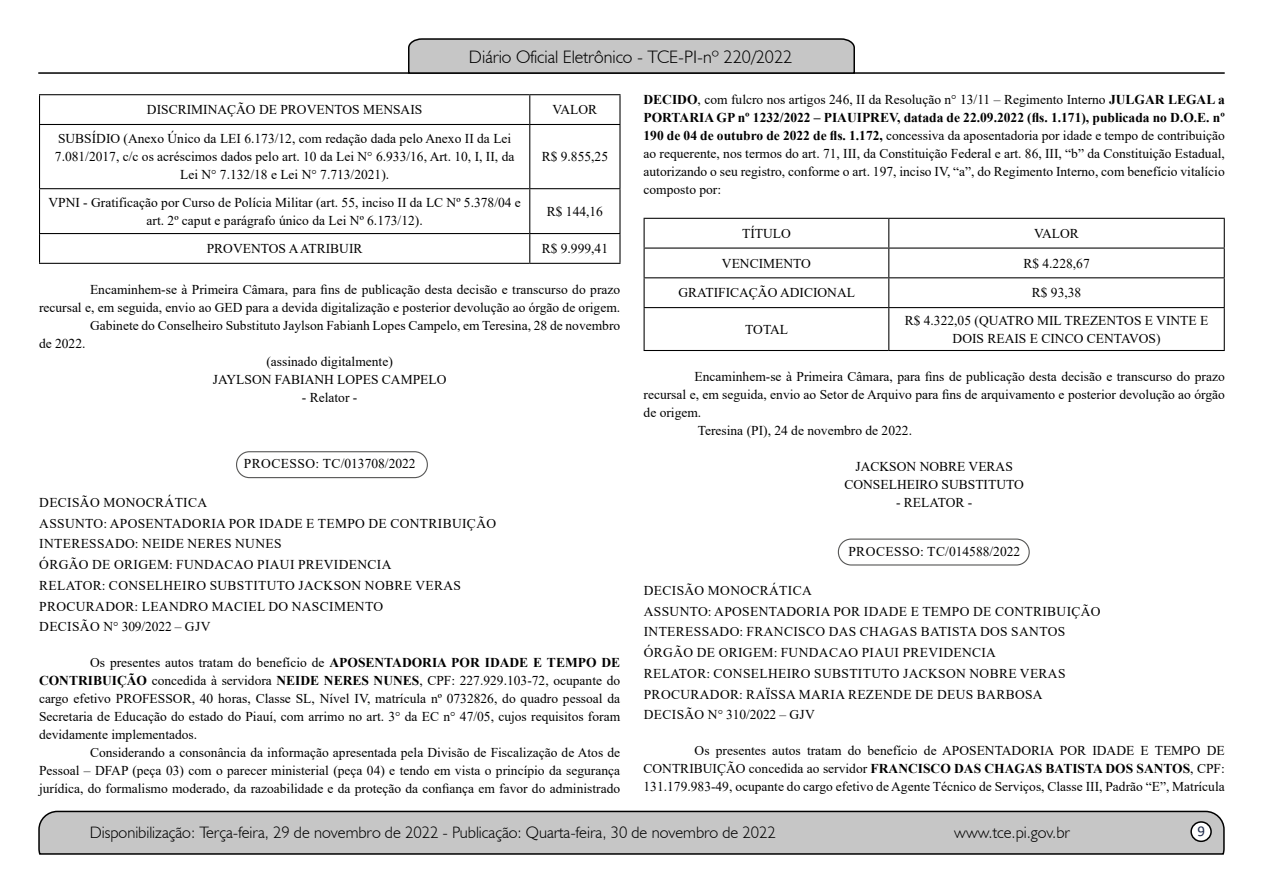
<style>
.page{position:relative;width:1263px;height:893px;background:#fff}
.page>*{position:absolute;margin:0;border:0;box-sizing:border-box;transform-origin:0 0}
.t1{font:300 18px "Humanist 521 BT";color:#000}
.t2{font:300 16.5px "Humanist 521 BT";color:#000}
.t3{font:15px "Calibri";color:#212d4c}
.t4{font:13.5px/18px "Times New Roman";color:#000;text-align:justify}
.t5{font:13.5px/20.7px "Times New Roman";letter-spacing:.025em;color:#000}
.t6{font:13.5px "Times New Roman";letter-spacing:.02em;color:#000}
.s1{font-weight:700}
</style>
<div class="page">
<svg style="left:38px;top:810px;width:1187px;height:45px;background:#b9b9b9"></svg>
<div style="left:1191px;top:822px;width:20px;height:19px;background:#fff;border-radius:50%"></div>
<div style="left:1190px;top:821px;width:22px;height:21px;border:2px solid #000;border-radius:50%"></div>
<hr style="left:38px;top:72px;width:1187px;height:2px;background:#000">
<svg style="left:407px;top:38px;width:449px;height:36px;background:#b4b4b4"></svg>
<hr style="left:643px;top:218px;width:246px;height:1px;background:#000">
<hr style="left:643px;top:219px;width:2px;height:29px;background:#000">
<hr style="left:889px;top:218px;width:336px;height:1px;background:#000">
<hr style="left:643px;top:248px;width:246px;height:1px;background:#000">
<hr style="left:643px;top:249px;width:2px;height:28px;background:#000">
<hr style="left:889px;top:248px;width:336px;height:1px;background:#000">
<hr style="left:643px;top:277px;width:246px;height:1px;background:#000">
<hr style="left:643px;top:278px;width:2px;height:29px;background:#000">
<hr style="left:889px;top:277px;width:336px;height:1px;background:#000">
<svg style="left:888px;top:219px;width:1px;height:88px"></svg>
<svg style="left:1224px;top:219px;width:1px;height:88px"></svg>
<hr style="left:643px;top:307px;width:246px;height:1px;background:#000">
<hr style="left:643px;top:308px;width:2px;height:42px;background:#000">
<hr style="left:889px;top:307px;width:336px;height:1px;background:#000">
<hr style="left:888px;top:308px;width:1px;height:42px;background:#000">
<hr style="left:1224px;top:308px;width:1px;height:42px;background:#000">
<hr style="left:643px;top:350px;width:246px;height:1px;background:#000">
<hr style="left:889px;top:350px;width:336px;height:1px;background:#000">
<div style="left:838px;top:539px;width:192px;height:27px;border:1px solid #575756;border-radius:13px"></div>
<hr style="left:39px;top:94px;width:491px;height:1px;background:#000">
<svg style="left:39px;top:95px;width:1px;height:29px"></svg>
<hr style="left:530px;top:94px;width:90px;height:1px;background:#000">
<svg style="left:529px;top:95px;width:1px;height:29px"></svg>
<svg style="left:619px;top:95px;width:1px;height:29px"></svg>
<hr style="left:39px;top:124px;width:491px;height:1px;background:#000">
<hr style="left:39px;top:125px;width:1px;height:63px;background:#000">
<hr style="left:530px;top:124px;width:90px;height:1px;background:#000">
<hr style="left:529px;top:125px;width:1px;height:63px;background:#000">
<hr style="left:619px;top:125px;width:1px;height:63px;background:#000">
<hr style="left:39px;top:188px;width:491px;height:1px;background:#000">
<hr style="left:39px;top:189px;width:1px;height:44px;background:#000">
<hr style="left:530px;top:188px;width:90px;height:1px;background:#000">
<hr style="left:529px;top:189px;width:1px;height:44px;background:#000">
<hr style="left:619px;top:189px;width:1px;height:44px;background:#000">
<hr style="left:39px;top:233px;width:491px;height:1px;background:#000">
<svg style="left:39px;top:234px;width:1px;height:29px"></svg>
<hr style="left:530px;top:233px;width:90px;height:1px;background:#000">
<svg style="left:529px;top:234px;width:1px;height:29px"></svg>
<svg style="left:619px;top:234px;width:1px;height:29px"></svg>
<hr style="left:39px;top:263px;width:491px;height:1px;background:#000">
<hr style="left:530px;top:263px;width:90px;height:1px;background:#000">
<div style="left:236px;top:451px;width:192px;height:27px;border:1px solid #575756;border-radius:13px"></div>
<h1 class="t1" style="left:469px;top:46px;width:325px">Diário Oficial Eletrônico - TCE-PI-nº 220/2022</h1>
<p class="t4" style="left:147px;top:100px;width:277px">DISCRIMINAÇÃO DE PROVENTOS MENSAIS</p>
<p class="t4" style="left:552px;top:100px;width:46px">VALOR</p>
<p class="t4" style="left:55px;top:129px;width:461px;text-align:center">SUBSÍDIO (Anexo Único da LEI 6.173/12, com redação dada pelo Anexo II da Lei<br>7.081/2017, c/c os acréscimos dados pelo art. 10 da Lei N° 6.933/16, Art. 10, I, II, da<br>Lei N° 7.132/18 e Lei N° 7.713/2021).</p>
<p class="t4" style="left:542px;top:147px;width:68px">R$ 9.855,25</p>
<p class="t4" style="left:48px;top:193px;width:474px;text-align:center">VPNI - Gratificação por Curso de Polícia Militar (art. 55, inciso II da LC Nº 5.378/04 e art. 2º caput e parágrafo único da Lei Nº 6.173/12).</p>
<p class="t4" style="left:547px;top:202px;width:58px">R$ 144,16</p>
<p class="t4" style="left:207px;top:239px;width:157px">PROVENTOS A ATRIBUIR</p>
<p class="t4" style="left:542px;top:239px;width:68px">R$ 9.999,41</p>
<p class="t4" style="left:90px;top:280px;width:532px">Encaminhem-se à Primeira Câmara, para fins de publicação desta decisão e transcurso do prazo</p>
<p class="t4" style="left:39px;top:298px;width:583px">recursal e, em seguida, envio ao GED para a devida digitalização e posterior devolução ao órgão de origem.</p>
<p class="t4" style="left:90px;top:316px;width:532px">Gabinete do Conselheiro Substituto Jaylson Fabianh Lopes Campelo, em Teresina, 28 de novembro</p>
<p class="t4" style="left:39px;top:334px;width:48px">de 2022.</p>
<p class="t4" style="left:266px;top:352px;width:128px">(assinado digitalmente)</p>
<p class="t4" style="left:213px;top:370px;width:235px">JAYLSON FABIANH LOPES CAMPELO</p>
<p class="t4" style="left:302px;top:388px;width:57px">- Relator -</p>
<p class="t4" style="left:244px;top:454px;width:173px">PROCESSO: TC/013708/2022</p>
<p class="t5" style="left:39px;top:491px;width:458px">DECISÃO MONOCRÁTICA<br>ASSUNTO: APOSENTADORIA POR IDADE E TEMPO DE CONTRIBUIÇÃO INTERESSADO: NEIDE NERES NUNES<br>ÓRGÃO DE ORIGEM: FUNDACAO PIAUI PREVIDENCIA<br>RELATOR: CONSELHEIRO SUBSTITUTO JACKSON NOBRE VERAS PROCURADOR: LEANDRO MACIEL DO NASCIMENTO<br>DECISÃO N° 309/2022 – GJV</p>
<p class="t4" style="left:39px;top:653px;width:583px;text-indent:51px">Os presentes autos tratam do benefício de <span class="s1">APOSENTADORIA POR IDADE E TEMPO DE CONTRIBUIÇÃO</span> concedida à servidora <span class="s1">NEIDE NERES NUNES</span>, CPF: 227.929.103-72, ocupante do cargo efetivo PROFESSOR, 40 horas, Classe SL, Nível IV, matrícula nº 0732826, do quadro pessoal da Secretaria de Educação do estado do Piauí, com arrimo no art. 3° da EC n° 47/05, cujos requisitos foram devidamente implementados.</p>
<p class="t4" style="left:39px;top:743px;width:583px;text-indent:51px">Considerando a consonância da informação apresentada pela Divisão de Fiscalização de Atos de Pessoal – DFAP (peça 03) com o parecer ministerial (peça 04) e tendo em vista o princípio da segurança jurídica, do formalismo moderado, da razoabilidade e da proteção da confiança em favor do administrado</p>
<p class="t4" style="left:643px;top:90px;width:583px"><span class="s1">DECIDO</span>, com fulcro nos artigos 246, II da Resolução n° 13/11 – Regimento Interno <span class="s1">JULGAR LEGAL a PORTARIA GP nº 1232/2022 – PIAUIPREV, datada de 22.09.2022 (fls. 1.171), publicada no D.O.E. nº 190 de 04 de outubro de 2022 de fls. 1.172,</span> concessiva da aposentadoria por idade e tempo de contribuição ao requerente, nos termos do art. 71, III, da Constituição Federal e art. 86, III, “b” da Constituição Estadual, autorizando o seu registro, conforme o art. 197, inciso IV, “a”, do Regimento Interno, com benefício vitalício composto por:</p>
<p class="t4" style="left:742px;top:224px;width:50px">TÍTULO</p>
<p class="t4" style="left:1034px;top:224px;width:46px">VALOR</p>
<p class="t4" style="left:722px;top:254px;width:90px">VENCIMENTO</p>
<p class="t4" style="left:1023px;top:254px;width:68px">R$ 4.228,67</p>
<p class="t4" style="left:678px;top:283px;width:178px">GRATIFICAÇÃO ADICIONAL</p>
<p class="t4" style="left:1032px;top:283px;width:51px">R$ 93,38</p>
<p class="t4" style="left:745px;top:320px;width:44px">TOTAL</p>
<p class="t4" style="left:905px;top:311px;width:305px;text-align:center">R$ 4.322,05 (QUATRO MIL TREZENTOS E VINTE E<br>DOIS REAIS E CINCO CENTAVOS)</p>
<p class="t4" style="left:695px;top:367px;width:532px">Encaminhem-se à Primeira Câmara, para fins de publicação desta decisão e transcurso do prazo</p>
<p class="t4" style="left:644px;top:385px;width:583px">recursal e, em seguida, envio ao Setor de Arquivo para fins de arquivamento e posterior devolução ao órgão</p>
<p class="t4" style="left:644px;top:403px;width:59px">de origem.</p>
<p class="t4" style="left:698px;top:421px;width:216px">Teresina (PI), 24 de novembro de 2022.</p>
<p class="t4" style="left:844px;top:457px;width:181px;text-align:center">JACKSON NOBRE VERAS<br>CONSELHEIRO SUBSTITUTO</p>
<p class="t4" style="left:896px;top:493px;width:78px">- RELATOR -</p>
<p class="t6" style="left:848px;top:542px;width:173px">PROCESSO: TC/014588/2022</p>
<p class="t5" style="left:644px;top:580px;width:458px">DECISÃO MONOCRÁTICA<br>ASSUNTO: APOSENTADORIA POR IDADE E TEMPO DE CONTRIBUIÇÃO INTERESSADO: FRANCISCO DAS CHAGAS BATISTA DOS SANTOS ÓRGÃO DE ORIGEM: FUNDACAO PIAUI PREVIDENCIA<br>RELATOR: CONSELHEIRO SUBSTITUTO JACKSON NOBRE VERAS PROCURADOR: RAÏSSA MARIA REZENDE DE DEUS BARBOSA DECISÃO N° 310/2022 – GJV</p>
<p class="t4" style="left:643px;top:741px;width:583px;text-indent:51px">Os presentes autos tratam do benefício de APOSENTADORIA POR IDADE E TEMPO DE CONTRIBUIÇÃO concedida ao servidor <span class="s1">FRANCISCO DAS CHAGAS BATISTA DOS SANTOS</span>, CPF:<br>131.179.983-49, ocupante do cargo efetivo de Agente Técnico de Serviços, Classe III, Padrão “E”, Matrícula</p>
<p class="t2" style="left:90px;top:822px;width:688px">Disponibilização: Terça-feira, 29 de novembro de 2022 - Publicação: Quarta-feira, 30 de novembro de 2022</p>
<p class="t2" style="left:954px;top:822px;width:117px">www.tce.pi.gov.br</p>
<p class="t3" style="left:1197px;top:821px;width:9px">9</p>
</div>
